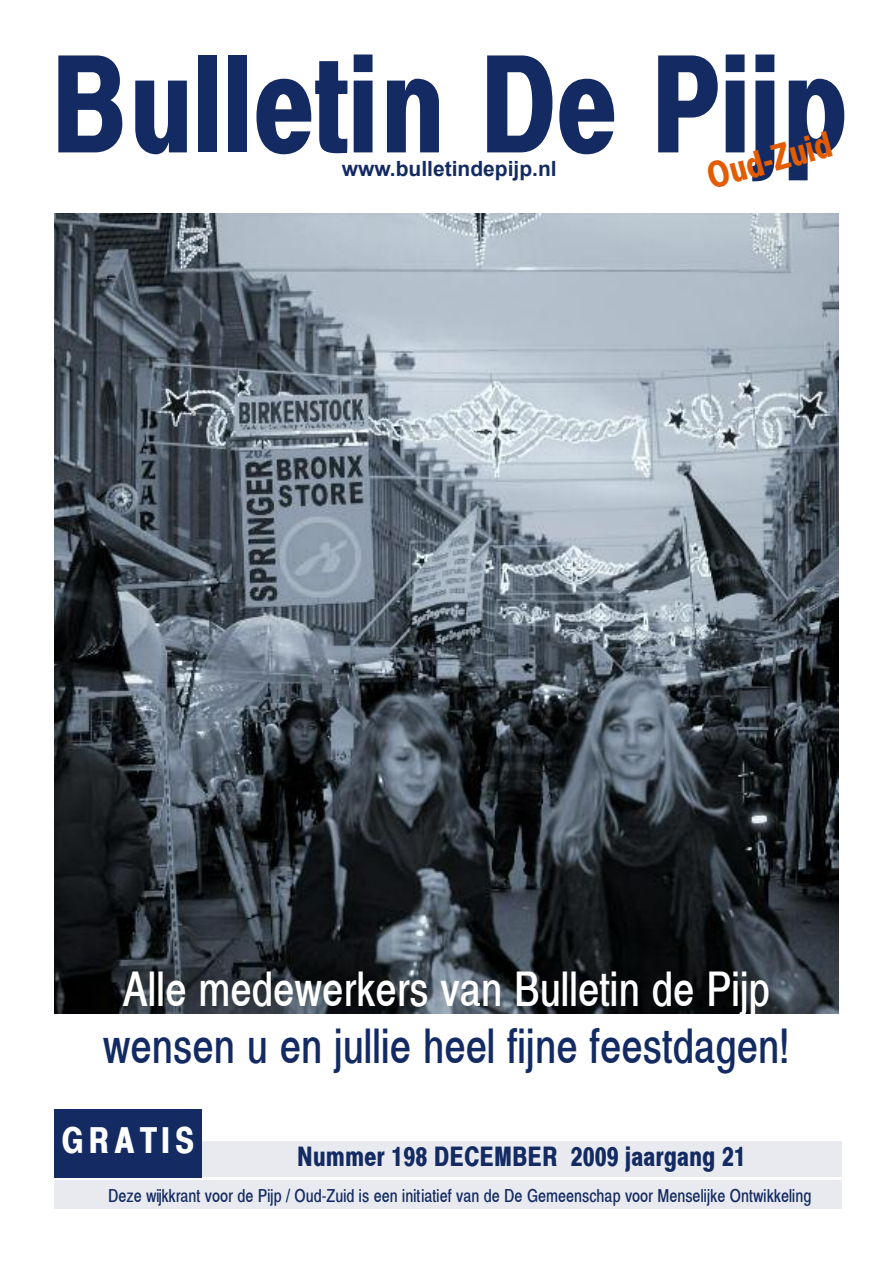
<style>
.page{position:relative;width:893px;height:1263px;background:#fff}
.page>*{position:absolute;margin:0;border:0;box-sizing:border-box;transform-origin:0 0}
.t1{font:700 135px "Xerox Sans Serif Narrow FC";color:#132b62}
.t2{font:48px "Xerox Sans Serif Narrow FC";color:#132b62}
.t3{font:48px "Xerox Sans Serif Narrow FC";color:#fff}
.t4{font:700 36px "Xerox Sans Serif Narrow FC";color:#e35c00}
.t5{font:700 36px "Xerox Sans Serif Narrow FC";letter-spacing:.135em;color:#fff}
.t6{font:700 27px "Xerox Sans Serif Narrow FC";color:#132b62}
.t7{font:700 21px "Arial";color:#132b62}
.t8{font:18px "Xerox Sans Serif Narrow FC";color:#132b62}
</style>
<div class="page">
<div style="left:54px;top:1181px;width:787px;height:28px;background:#e8eaef"></div>
<div style="left:54px;top:1141px;width:787px;height:36px;background:#e8eaef"></div>
<div style="left:54px;top:1064px;width:148px;height:114px;background:#132b62"></div>
<div style="left:54px;top:211px;width:785px;height:898px;background:#fff"></div>
<img style="left:54px;top:213px;width:784px;height:800px">
<h1 class="t1" style="left:50px;top:55px;width:799px">Bulletin De Pijp</h1>
<h3 class="t4" style="left:704px;top:164px;width:129px;rotate:-15deg">Oud-Zuid</h3>
<p class="t7" style="left:342px;top:157px;width:217px">www.bulletindepijp.nl</p>
<h2 class="t3" style="left:123px;top:971px;width:649px">Alle medewerkers van Bulletin de Pijp</h2>
<h2 class="t2" style="left:103px;top:1029px;width:689px">wensen u en jullie heel fijne feestdagen!</h2>
<h3 class="t5" style="left:61px;top:1127px;width:134px">GRATIS</h3>
<h3 class="t6" style="left:297px;top:1147px;width:450px">Nummer 198 DECEMBER 2009 jaargang 21</h3>
<p class="t8" style="left:108px;top:1189px;width:705px">Deze wijkkrant voor de Pijp / Oud-Zuid is een initiatief van de De Gemeenschap voor Menselijke Ontwikkeling</p>
</div>
